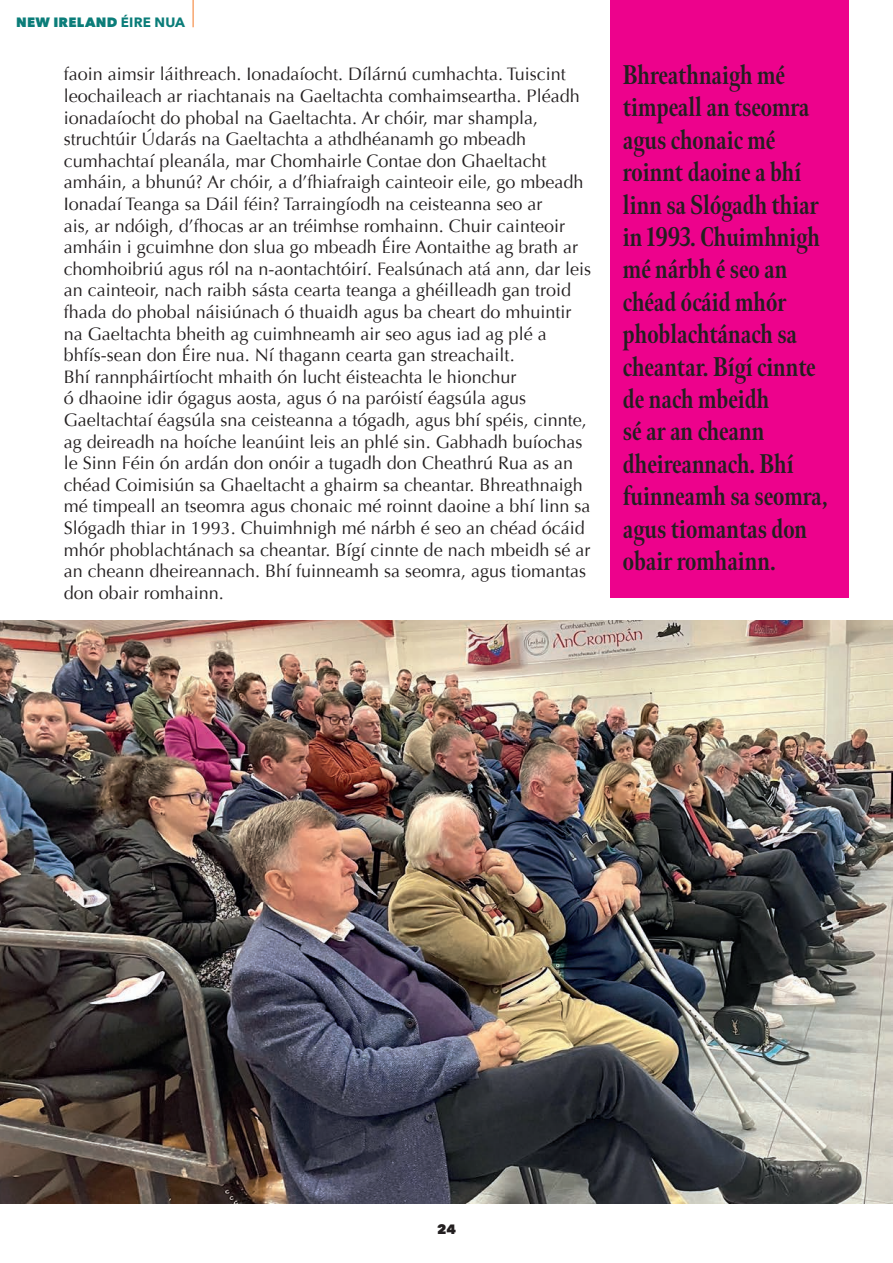
<style>
.page{position:relative;width:893px;height:1263px;background:#fff}
.page>*{position:absolute;margin:0;border:0;box-sizing:border-box;transform-origin:0 0}
.t1{font:700 extra-condensed 27px/32.4px "Meno Display";color:#231f20}
.t2{font:18px/21.6px "Optima";color:#231f20}
.t3{font:800 13.5px "Avenir Next";letter-spacing:.02em;color:#0b7d79}
.t4{font:800 13.5px "Avenir Next";color:#231f20}
.s1{font-weight:700}
</style>
<div class="page">
<svg style="left:193px;top:0;width:1px;height:27px"></svg>
<div style="left:610px;top:0;width:238px;height:597px;background:#ed028c"></div>
<img style="left:0;top:621px;width:893px;height:582px">
<p class="t3" style="left:16px;top:14px;width:171px">NEW IRELAND <span class="s1">ÉIRE NUA</span></p>
<p class="t2" style="left:64px;top:64px;width:529px">faoin aimsir láithreach. Ionadaíocht. Dílárnú cumhachta. Tuiscint leochaileach ar riachtanais na Gaeltachta comhaimseartha. Pléadh ionadaíocht do phobal na Gaeltachta. Ar chóir, mar shampla, struchtúir Údarás na Gaeltachta a athdhéanamh go mbeadh cumhachtaí pleanála, mar Chomhairle Contae don Ghaeltacht amháin, a bhunú? Ar chóir, a d’fhiafraigh cainteoir eile, go mbeadh Ionadaí Teanga sa Dáil féin? Tarraingíodh na ceisteanna seo ar<br>ais, ar ndóigh, d’fhocas ar an tréimhse romhainn. Chuir cainteoir amháin i gcuimhne don slua go mbeadh Éire Aontaithe ag brath ar chomhoibriú agus ról na n-aontachtóirí. Fealsúnach atá ann, dar leis an cainteoir, nach raibh sásta cearta teanga a ghéilleadh gan troid fhada do phobal náisiúnach ó thuaidh agus ba cheart do mhuintir na Gaeltachta bheith ag cuimhneamh air seo agus iad ag plé a bhfís-sean don Éire nua. Ní thagann cearta gan streachailt.<br>Bhí rannpháirtíocht mhaith ón lucht éisteachta le hionchur<br>ó dhaoine idir ógagus aosta, agus ó na paróistí éagsúla agus Gaeltachtaí éagsúla sna ceisteanna a tógadh, agus bhí spéis, cinnte, ag deireadh na hoíche leanúint leis an phlé sin. Gabhadh buíochas le Sinn Féin ón ardán don onóir a tugadh don Cheathrú Rua as an chéad Coimisiún sa Ghaeltacht a ghairm sa cheantar. Bhreathnaigh mé timpeall an tseomra agus chonaic mé roinnt daoine a bhí linn sa Slógadh thiar in 1993. Chuimhnigh mé nárbh é seo an chéad ócáid mhór phoblachtánach sa cheantar. Bígí cinnte de nach mbeidh sé ar an cheann dheireannach. Bhí fuinneamh sa seomra, agus tiomantas don obair romhainn.</p>
<p class="t1" style="left:623px;top:59px;width:206px">Bhreathnaigh mé timpeall an tseomra agus chonaic mé roinnt daoine a bhí linn sa Slógadh thiar in 1993. Chuimhnigh mé nárbh é seo an chéad ócáid mhór phoblachtánach sa cheantar. Bígí cinnte de nach mbeidh<br>sé ar an cheann dheireannach. Bhí fuinneamh sa seomra, agus tiomantas don obair romhainn.</p>
<p class="t4" style="left:437px;top:1221px;width:20px">24</p>
</div>
